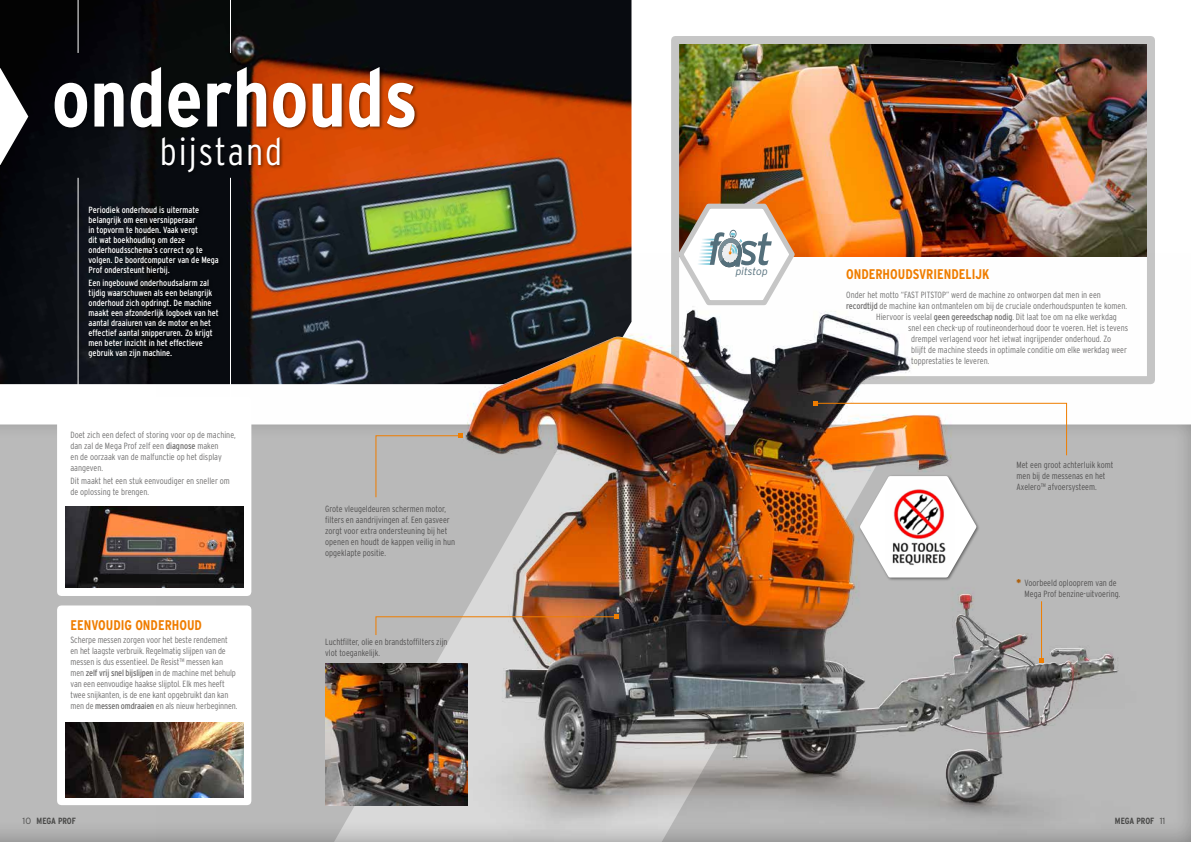
<style>
.page{position:relative;width:1191px;height:842px;background:#fff}
.page>*{position:absolute;margin:0;border:0;box-sizing:border-box;transform-origin:0 0}
.t1{font:700 condensed 81.7px "Interstate";color:#fff}
.t2{font:300 condensed 38.3px "Interstate";letter-spacing:.05em;color:#fff}
.t3{font:700 condensed 14px "Interstate";color:#ef7d00}
.t4{font:italic 300 10.5px "Interstate";letter-spacing:-.005em;color:#546f7b}
.t5{font:300 condensed 9px/11px "Interstate";color:#706f6f}
.t6{font:condensed 9px/10px "Interstate";color:#fff}
.t7{font:700 condensed 9px "Interstate";letter-spacing:-.005em;color:#4a4a49}
.s1{font-weight:400}
.s2{font-weight:900;font-size:10px;color:#ef7d00}
.s3{font-weight:300;font-stretch:normal}
</style>
<div class="page">
<svg style="left:0;top:424px;width:156px;height:418px;background:#b8b8b8"></svg>
<img style="left:680px;top:45px;width:466px;height:208px">
<div style="left:671px;top:36px;width:484px;height:348px;border:8px solid #c6c6c6"></div>
<img style="left:156px;top:253px;width:1035px;height:589px">
<img style="left:0;top:0;width:631px;height:384px">
<div style="left:78px;top:0;width:153px;height:53px;background:#060909"></div>
<svg style="left:0;top:68px;width:28px;height:97px"></svg>
<div style="left:52px;top:65px;width:366px;height:111px;background:#000;opacity:.5"></div>
<img style="left:325px;top:663px;width:142px;height:142px">
<div style="left:78px;top:177px;width:153px;height:239px;border:1px solid #fff"></div>
<div style="left:57px;top:396px;width:194px;height:200px;background:#fff"></div>
<div style="left:57px;top:605px;width:194px;height:200px;background:#fff"></div>
<img style="left:65px;top:506px;width:178px;height:82px">
<img style="left:65px;top:723px;width:178px;height:74px">
<div style="left:87px;top:205px;width:135px;height:157px;background:#000;opacity:.5"></div>
<div style="left:375px;top:434px;width:87px;height:64px;background:#b9b9b9"></div>
<img style="left:464px;top:310px;width:652px;height:491px">
<svg style="left:375px;top:615px;width:243px;height:21px;background:#b49783"></svg>
<svg style="left:814px;top:401px;width:253px;height:55px"></svg>
<div style="left:858px;top:474px;width:122px;height:108px;background:#b5b5b5"></div>
<svg style="left:857px;top:472px;width:122px;height:108px"></svg>
<svg style="left:675px;top:199px;width:123px;height:109px"></svg>
<hr style="left:1041px;top:601px;width:1px;height:59px;background:#ef7d00">
<svg style="left:1039px;top:658px;width:4px;height:4px"></svg>
<h1 class="t1" style="left:52px;top:48px;width:368px">onderhouds</h1>
<h2 class="t2" style="left:160px;top:128px;width:124px">bijstand</h2>
<p class="t6" style="left:89px;top:205px;width:132px">Periodiek onderhoud is uitermate belangrijk om een versnipperaar<br>in topvorm te houden. Vaak vergt<br>dit wat boekhouding om deze onderhoudsschema’s correct op te volgen. De boordcomputer van de Mega<br>Prof ondersteunt hierbij.</p>
<p class="t6" style="left:89px;top:278px;width:131px">Een ingebouwd onderhoudsalarm zal tijdig waarschuwen als een belangrijk onderhoud zich opdringt. De machine maakt een afzonderlijk logboek van het aantal draaiuren van de motor en het effectief aantal snipperuren. Zo krijgt men beter inzicht in het effectieve gebruik van zijn machine.</p>
<p class="t5" style="left:70px;top:429px;width:167px">Doet zich een defect of storing voor op de machine, dan zal de Mega Prof zelf een <span class="s1">diagnose</span> maken<br>en de oorzaak van de malfunctie op het display aangeven.</p>
<p class="t5" style="left:70px;top:476px;width:161px">Dit maakt het een stuk eenvoudiger en sneller om de oplossing te brengen.</p>
<h3 class="t3" style="left:70px;top:616px;width:133px">EENVOUDIG ONDERHOUD</h3>
<p class="t5" style="left:70px;top:635px;width:168px">Scherpe messen zorgen voor het beste rendement en het laagste verbruik. Regelmatig slijpen van de messen is dus essentieel. De Resist<sup>TM</sup> messen kan men <span class="s1">zelf vrij snel bijslijpen</span> in de machine met behulp van een eenvoudige haakse slijptol. Elk mes heeft twee snijkanten, is de ene kant opgebruikt dan kan men de <span class="s1">messen omdraaien</span> en als nieuw herbeginnen.</p>
<p class="t5" style="left:325px;top:503px;width:131px">Grote vleugeldeuren schermen motor, filters en aandrijvingen af. Een gasveer zorgt voor extra ondersteuning bij het openen en houdt de kappen veilig in hun opgeklapte positie.</p>
<p class="t5" style="left:325px;top:636px;width:124px">Luchtfilter, olie en brandstoffilters zijn vlot toegankelijk.</p>
<p class="t4" style="left:735px;top:264px;width:34px">pitstop</p>
<h3 class="t3" style="left:846px;top:265px;width:145px">ONDERHOUDSVRIENDELIJK</h3>
<p class="t5" style="left:846px;top:289px;width:256px">Onder het motto “FAST PITSTOP” werd de machine zo ontworpen dat men in een</p>
<p class="t5" style="left:846px;top:300px;width:282px"><span class="s1">recordtijd</span> de machine kan ontmantelen om bij de cruciale onderhoudspunten te komen.</p>
<p class="t5" style="left:876px;top:311px;width:242px">Hiervoor is veelal <span class="s1">geen gereedschap nodig</span>. Dit laat toe om na elke werkdag</p>
<p class="t5" style="left:908px;top:322px;width:221px">snel een check-up of routineonderhoud door te voeren. Het is tevens</p>
<p class="t5" style="left:911px;top:333px;width:201px">drempel verlagend voor het ietwat ingrijpender onderhoud. Zo</p>
<p class="t5" style="left:911px;top:344px;width:217px">blijft de machine steeds in optimale conditie om elke werkdag weer</p>
<p class="t5" style="left:911px;top:355px;width:80px">topprestaties te leveren.</p>
<p class="t5" style="left:1016px;top:459px;width:98px">Met een groot achterluik komt men bij de messenas en het<br>Axelero<sup>TM</sup> afvoersysteem.</p>
<p class="t5" style="left:1024px;top:577px;width:97px;text-indent:-8px"><span class="s2">*</span> Voorbeeld oplooprem van de<br>Mega Prof benzine-uitvoering.</p>
<p class="t7" style="left:23px;top:815px;width:55px"><span class="s3">10</span> MEGA PROF</p>
<p class="t7" style="left:1115px;top:815px;width:52px">MEGA PROF <span class="s3">11</span></p>
</div>
